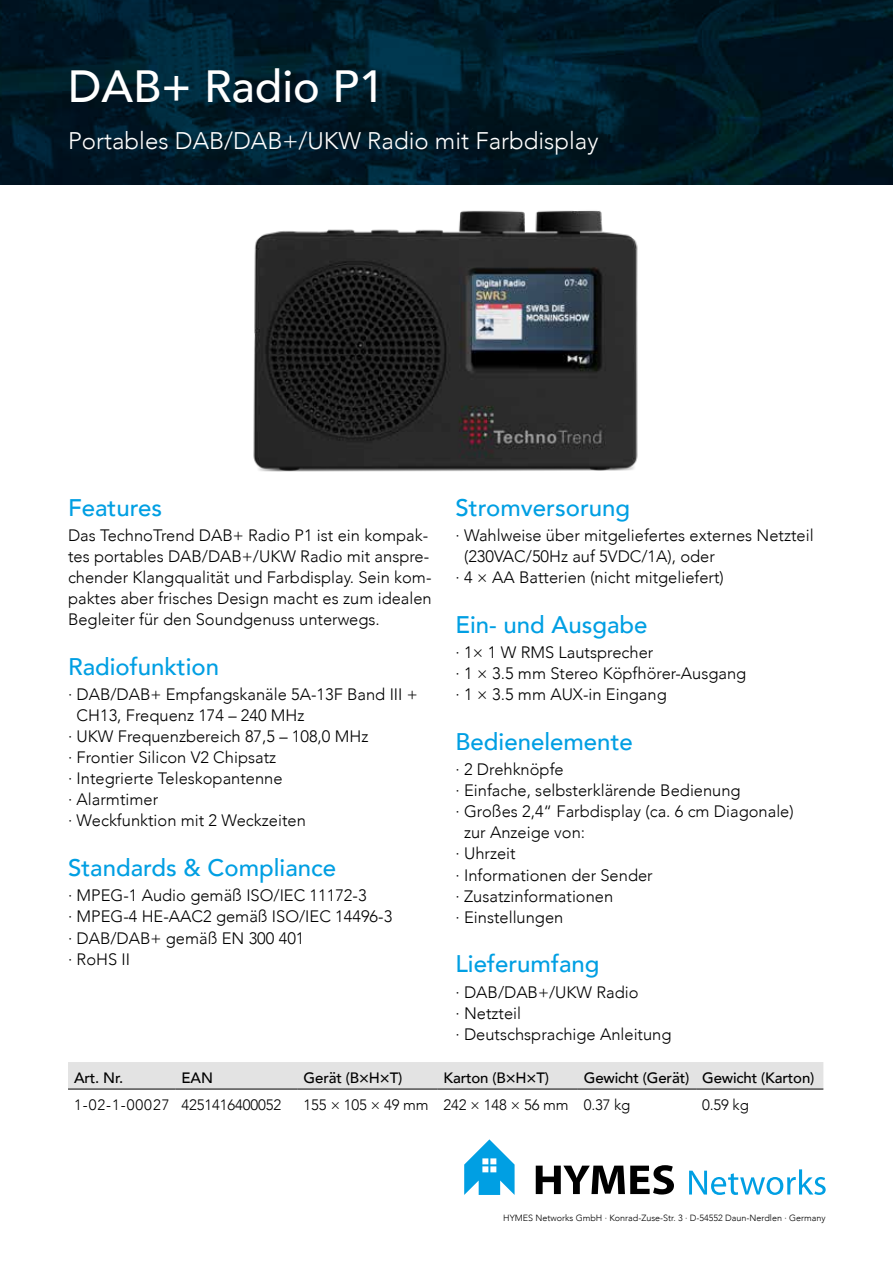
<style>
.page{position:relative;width:893px;height:1263px;background:#fff}
.page>*{position:absolute;margin:0;border:0;box-sizing:border-box;transform-origin:0 0}
.t1{font:500 45px "Avenir";color:#fff}
.t2{font:500 24px "Avenir";color:#009fe3}
.t3{font:300 24px "Avenir";color:#fff}
.t4{font:300 16.5px/21px "Avenir";color:#000}
.t5{font:500 15px "Avenir";letter-spacing:-.01em;color:#000}
.t6{font:300 15px "Avenir";letter-spacing:-.01em;color:#000}
.t7{font:300 9px "Avenir";color:#000}
</style>
<div class="page">
<svg style="left:464px;top:1139px;width:51px;height:56px"></svg>
<svg style="left:536px;top:1165px;width:138px;height:29px"></svg>
<svg style="left:689px;top:1169px;width:137px;height:26px"></svg>
<svg style="left:0;top:0;width:893px;height:185px;background:#001a26"></svg>
<img style="left:234px;top:43px;width:424px;height:429px">
<div style="left:68px;top:1062px;width:755px;height:27px;background:#e3e3e3"></div>
<hr style="left:68px;top:1089px;width:108px;height:1px;background:#000">
<hr style="left:176px;top:1089px;width:122px;height:1px;background:#000">
<hr style="left:298px;top:1089px;width:139px;height:1px;background:#000">
<hr style="left:437px;top:1089px;width:141px;height:1px;background:#000">
<hr style="left:578px;top:1089px;width:118px;height:1px;background:#000">
<hr style="left:696px;top:1089px;width:127px;height:1px;background:#000">
<h1 class="t1" style="left:68px;top:48px;width:317px">DAB+ Radio P1</h1>
<h2 class="t3" style="left:68px;top:127px;width:532px">Portables DAB/DAB+/UKW Radio mit Farbdisplay</h2>
<h2 class="t2" style="left:68px;top:487px;width:96px">Features</h2>
<p class="t4" style="left:68px;top:525px;width:365px">Das TechnoTrend DAB+ Radio P1 ist ein kompak&shy;tes portables DAB/DAB+/UKW Radio mit anspre&shy;chender Klangqualität und Farbdisplay. Sein kom&shy;paktes aber frisches Design macht es zum idealen Begleiter für den Soundgenuss unterwegs.</p>
<h2 class="t2" style="left:68px;top:646px;width:153px">Radiofunktion</h2>
<p class="t4" style="left:68px;top:684px;width:351px">· DAB/DAB+ Empfangskanäle 5A-13F Band III +</p>
<p class="t4" style="left:77px;top:705px;width:229px">CH13, Frequenz 174 – 240 MHz</p>
<p class="t4" style="left:68px;top:726px;width:302px">· UKW Frequenzbereich 87,5 – 108,0 MHz</p>
<p class="t4" style="left:68px;top:747px;width:210px">· Frontier Silicon V2 Chipsatz</p>
<p class="t4" style="left:68px;top:768px;width:216px">· Integrierte Teleskopantenne</p>
<p class="t4" style="left:68px;top:789px;width:92px">· Alarmtimer</p>
<p class="t4" style="left:68px;top:810px;width:239px">· Weckfunktion mit 2 Weckzeiten</p>
<h2 class="t2" style="left:68px;top:847px;width:270px">Standards &amp; Compliance</h2>
<p class="t4" style="left:68px;top:885px;width:326px">· MPEG-1 Audio gemäß ISO/IEC 11172-3<br>· MPEG-4 HE-AAC2 gemäß ISO/IEC 14496-3 · DAB/DAB+ gemäß EN 300 401<br>· RoHS II</p>
<h2 class="t2" style="left:455px;top:487px;width:176px">Stromversorung</h2>
<p class="t4" style="left:455px;top:525px;width:360px">· Wahlweise über mitgeliefertes externes Netzteil</p>
<p class="t4" style="left:464px;top:546px;width:252px">(230VAC/50Hz auf 5VDC/1A), oder</p>
<p class="t4" style="left:455px;top:567px;width:270px">· 4 × AA Batterien (nicht mitgeliefert)</p>
<h2 class="t2" style="left:455px;top:604px;width:194px">Ein- und Ausgabe</h2>
<p class="t4" style="left:455px;top:642px;width:292px">· 1× 1 W RMS Lautsprecher<br>· 1 × 3.5 mm Stereo Köpfhörer-Ausgang · 1 × 3.5 mm AUX-in Eingang</p>
<h2 class="t2" style="left:455px;top:721px;width:179px">Bedienelemente</h2>
<p class="t4" style="left:455px;top:759px;width:110px">· 2 Drehknöpfe</p>
<p class="t4" style="left:455px;top:780px;width:287px">· Einfache, selbsterklärende Bedienung</p>
<p class="t4" style="left:455px;top:801px;width:340px">· Großes 2,4“ Farbdisplay (ca. 6 cm Diagonale)</p>
<p class="t4" style="left:464px;top:822px;width:123px">zur Anzeige von:</p>
<p class="t4" style="left:455px;top:843px;width:62px">· Uhrzeit</p>
<p class="t4" style="left:455px;top:864px;width:199px">· Informationen der Sender</p>
<p class="t4" style="left:455px;top:885px;width:159px">· Zusatzinformationen</p>
<p class="t4" style="left:455px;top:906px;width:109px">· Einstellungen</p>
<h2 class="t2" style="left:455px;top:943px;width:146px">Lieferumfang</h2>
<p class="t4" style="left:455px;top:981px;width:218px">· DAB/DAB+/UKW Radio<br>· Netzteil<br>· Deutschsprachige Anleitung</p>
<p class="t5" style="left:74px;top:1065px;width:51px">Art. Nr.</p>
<p class="t5" style="left:182px;top:1065px;width:33px">EAN</p>
<p class="t5" style="left:304px;top:1065px;width:100px">Gerät (B×H×T)</p>
<p class="t5" style="left:443px;top:1065px;width:107px">Karton (B×H×T)</p>
<p class="t5" style="left:584px;top:1065px;width:232px">Gewicht (Gerät) Gewicht (Karton)</p>
<p class="t6" style="left:74px;top:1096px;width:209px">1-02-1-00027 4251416400052</p>
<p class="t6" style="left:304px;top:1096px;width:328px">155 × 105 × 49 mm 242 × 148 × 56 mm 0.37 kg</p>
<p class="t6" style="left:702px;top:1096px;width:48px">0.59 kg</p>
<p class="t7" style="left:503px;top:1212px;width:324px">HYMES Networks GmbH · Konrad-Zuse-Str. 3 · D-54552 Daun-Nerdlen · Germany</p>
</div>
